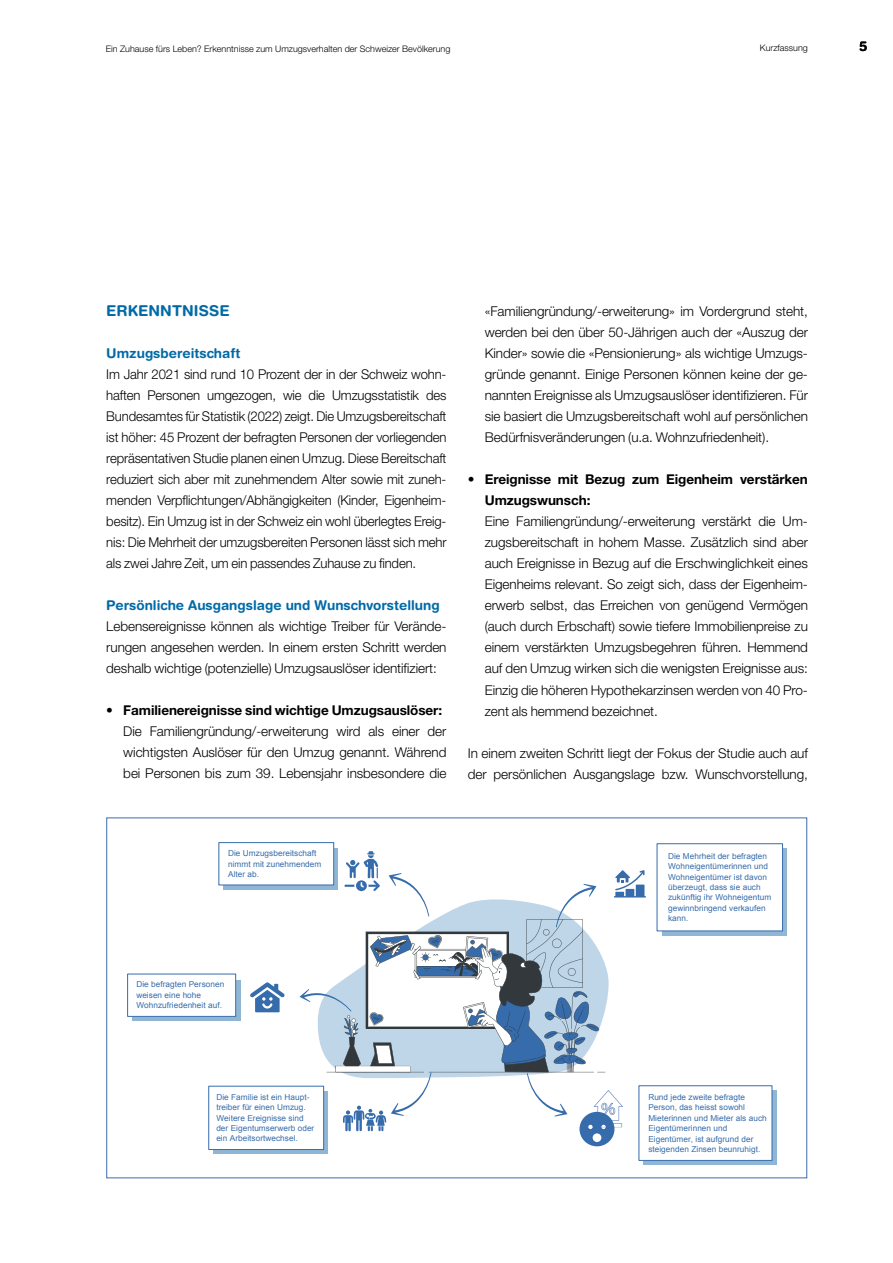
<style>
.page{position:relative;width:893px;height:1263px;background:#fff}
.page>*{position:absolute;margin:0;border:0;box-sizing:border-box;transform-origin:0 0}
.t1{font:700 15px "Helvetica Rounded LT Std";letter-spacing:.005em;color:#006aa7}
.t2{font:300 13.5px/21px "Helvetica Neue LT Std";letter-spacing:-.005em;color:#000;text-align:justify}
.t3{font:700 13.5px "Helvetica Rounded LT Std";color:#006aa7}
.t4{font:700 13.5px/21px "Helvetica Neue LT Std";letter-spacing:-.005em;color:#000}
.t5{font:700 13.5px "Helvetica Rounded LT Std";color:#000}
.t6{font:300 9px "Helvetica Neue LT Std";color:#000}
.t7{font:8.1px/10.4px "Arial";letter-spacing:.005em;color:#366cab}
.s1{font-weight:700}
.s2{font-weight:300}
</style>
<div class="page">
<svg style="left:250px;top:982px;width:35px;height:30px"></svg>
<svg style="left:300px;top:851px;width:346px;height:295px"></svg>
<div style="left:132px;top:980px;width:108px;height:41px;background:#8fb7d5"></div>
<div style="left:128px;top:974px;width:108px;height:42px;background:#fff"></div>
<div style="left:127px;top:974px;width:109px;height:43px;border:1px solid #366cab"></div>
<div style="left:223px;top:848px;width:115px;height:41px;background:linear-gradient(to right,#8fb7d5,#8fb7d5)"></div>
<div style="left:219px;top:843px;width:115px;height:42px;background:#fff"></div>
<div style="left:219px;top:842px;width:115px;height:43px;border:1px solid #366cab"></div>
<div style="left:213px;top:1091px;width:115px;height:63px;background:#8fb7d5"></div>
<div style="left:209px;top:1086px;width:115px;height:63px;background:#fff"></div>
<div style="left:208px;top:1086px;width:116px;height:64px;border:1px solid #366cab"></div>
<div style="left:643px;top:1090px;width:133px;height:75px;background:#8fb7d5"></div>
<svg style="left:662px;top:849px;width:125px;height:87px"></svg>
<div style="left:657px;top:844px;width:125px;height:87px;background:#fff"></div>
<div style="left:657px;top:843px;width:126px;height:88px;border:1px solid #366cab"></div>
<div style="left:639px;top:1086px;width:133px;height:74px;background:#fff"></div>
<div style="left:639px;top:1085px;width:133px;height:76px;border:1px solid #366cab"></div>
<p class="t6" style="left:106px;top:43px;width:346px">Ein Zuhause fürs Leben? Erkenntnisse zum Umzugsverhalten der Schweizer Bevölkerung</p>
<p class="t6" style="left:760px;top:43px;width:49px">Kurzfassung</p>
<p class="t5" style="left:859px;top:38px;width:10px">5</p>
<p class="t1" style="left:106px;top:302px;width:125px">ERKENNTNISSE</p>
<p class="t3" style="left:106px;top:345px;width:136px">Umzugsbereitschaft</p>
<p class="t2" style="left:106px;top:364px;width:342px">Im Jahr 2021 sind rund 10 Prozent der in der Schweiz wohn&shy;haften Personen umgezogen, wie die Umzugsstatistik des Bundesamtes für Statistik (2022) zeigt. Die Umzugsbereitschaft ist höher: 45 Prozent der befragten Personen der vorliegenden repräsentativen Studie planen einen Umzug. Diese Bereitschaft reduziert sich aber mit zunehmendem Alter sowie mit zuneh&shy;menden Verpflichtungen/Abhängigkeiten (Kinder, Eigenheim&shy;besitz). Ein Umzug ist in der Schweiz ein wohl überlegtes Ereig&shy;nis: Die Mehrheit der umzugsbereiten Personen lässt sich mehr als zwei Jahre Zeit, um ein passendes Zuhause zu finden.</p>
<p class="t3" style="left:106px;top:597px;width:335px">Persönliche Ausgangslage und Wunschvorstellung</p>
<p class="t2" style="left:106px;top:616px;width:342px">Lebensereignisse können als wichtige Treiber für Verände&shy;rungen angesehen werden. In einem ersten Schritt werden deshalb wichtige (potenzielle) Umzugsauslöser identifiziert:</p>
<p class="t2" style="left:123px;top:700px;width:325px;text-align:left;text-indent:-17px">• <span class="s1">Familienereignisse sind wichtige Umzugsauslöser:<br></span>Die Familiengründung/-erweiterung wird als einer der wichtigsten Auslöser für den Umzug genannt. Während bei Personen bis zum 39. Lebensjahr insbesondere die</p>
<p class="t2" style="left:485px;top:301px;width:325px">«Familiengründung/-erweiterung» im Vordergrund steht, werden bei den über 50-Jährigen auch der «Auszug der Kinder» sowie die «Pensionierung» als wichtige Umzugs&shy;gründe genannt. Einige Personen können keine der ge&shy;nannten Ereignisse als Umzugsauslöser identifizieren. Für sie basiert die Umzugsbereitschaft wohl auf persönlichen Bedürfnisveränderungen (u.a. Wohnzufriedenheit).</p>
<p class="t4" style="left:485px;top:469px;width:325px;text-indent:-17px"><span class="s2">•</span> Ereignisse mit Bezug zum Eigenheim verstärken<br>Umzugswunsch:</p>
<p class="t2" style="left:485px;top:511px;width:325px">Eine Familiengründung/-erweiterung verstärkt die Um&shy;zugsbereitschaft in hohem Masse. Zusätzlich sind aber auch Ereignisse in Bezug auf die Erschwinglichkeit eines Eigenheims relevant. So zeigt sich, dass der Eigenheim&shy;erwerb selbst, das Erreichen von genügend Vermögen (auch durch Erbschaft) sowie tiefere Immobilienpreise zu einem verstärkten Umzugsbegehren führen. Hemmend auf den Umzug wirken sich die wenigsten Ereignisse aus:<br>Einzig die höheren Hypothekarzinsen werden von 40 Pro&shy;zent als hemmend bezeichnet.</p>
<p class="t2" style="left:468px;top:742px;width:342px">In einem zweiten Schritt liegt der Fokus der Studie auch auf der persönlichen Ausgangslage bzw. Wunschvorstellung,</p>
<p class="t7" style="left:228px;top:848px;width:95px">Die Umzugsbereitschaft nimmt mit zunehmendem<br>Alter ab.</p>
<p class="t7" style="left:136px;top:979px;width:89px">Die befragten Personen weisen eine hohe<br>Wohnzufriedenheit auf.</p>
<p class="t7" style="left:668px;top:851px;width:105px">Die Mehrheit der befragten<br>Wohneigentümerinnen und<br>Wohneigentümer ist davon überzeugt, dass sie auch zukünftig ihr Wohneigentum gewinnbringend verkaufen kann.</p>
<p class="t7" style="left:216px;top:1092px;width:100px">Die Familie ist ein Haupt&shy;treiber für einen Umzug.<br>Weitere Ereignisse sind der Eigentumserwerb oder ein Arbeitsortwechsel.</p>
<p class="t7" style="left:648px;top:1092px;width:120px">Rund jede zweite befragte<br>Person, das heisst sowohl<br>Mieterinnen und Mieter als auch<br>Eigentümerinnen und<br>Eigentümer, ist aufgrund der steigenden Zinsen beunruhigt.</p>
</div>
